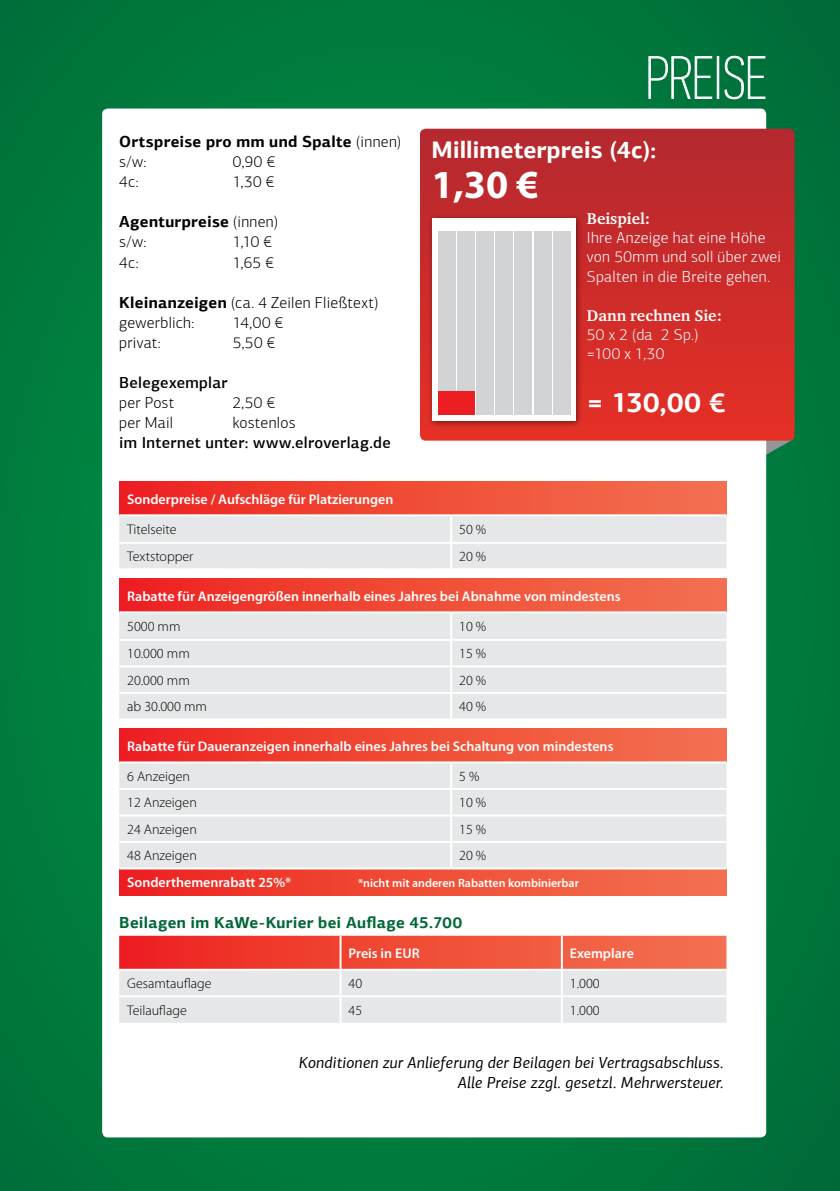
<style>
.page{position:relative;width:840px;height:1191px;background:#fff}
.page>*{position:absolute;margin:0;border:0;box-sizing:border-box;transform-origin:0 0}
.t1{font:60px "PF Din Text Comp Pro X Thin";color:#fff}
.t2{font:700 40px "Myriad Pro";color:#fff}
.t3{font:700 28px "PF Agora Sans Pro";color:#fff}
.t4{font:700 24px "PF Agora Sans Pro";color:#fff}
.t5{font:300 16px/20px "PF Agora Sans Pro";letter-spacing:.015em;color:#000}
.t6{font:italic 16px/20px "PF Agora Sans Pro";letter-spacing:.01em;color:#000;text-align:right}
.t7{font:300 16px/19.2px "PF Agora Sans Pro";letter-spacing:.015em;color:#fff}
.t8{font:700 16px/20px "PF Agora Sans Pro";letter-spacing:.02em;color:#000}
.t9{font:500 16px "PF Agora Sans Pro";letter-spacing:.02em;color:#000}
.t10{font:700 16px "PF Agora Sans Pro";letter-spacing:.015em;color:#006737}
.t11{font:16px "Charter ITC Bold OS";color:#fff}
.t12{font:600 14px "Myriad Pro";color:#fff}
.t13{font:300 14px "Myriad Pro";color:#000}
.t14{font:600 12px "Myriad Pro";color:#fff}
.s1{font-weight:300}
.s2{font-weight:700}
</style>
<div class="page">
<div style="left:0;top:0;width:839px;height:1191px;background:#00793d"></div>
<svg style="left:648px;top:56px;width:64px;height:43px"></svg>
<svg style="left:724px;top:55px;width:41px;height:45px"></svg>
<svg style="left:765px;top:440px;width:27px;height:16px"></svg>
<div style="left:102px;top:109px;width:663px;height:1028px;background:#fff;border-radius:6px"></div>
<div style="left:119px;top:481px;width:607px;height:34px;background:linear-gradient(to right,#ed2320,#f37450)"></div>
<div style="left:119px;top:516px;width:607px;height:52px;background:#e6e7e8"></div>
<hr style="left:119px;top:514px;width:332px;height:2px;background:#fff">
<hr style="left:451px;top:514px;width:275px;height:2px;background:#fff">
<hr style="left:450px;top:516px;width:2px;height:26px;background:#fff">
<hr style="left:119px;top:542px;width:332px;height:2px;background:#fff">
<hr style="left:451px;top:542px;width:275px;height:2px;background:#fff">
<hr style="left:450px;top:544px;width:2px;height:24px;background:#fff">
<div style="left:119px;top:578px;width:607px;height:34px;background:linear-gradient(to right,#ed2320,#f37450)"></div>
<div style="left:119px;top:613px;width:607px;height:105px;background:#e6e7e8"></div>
<hr style="left:119px;top:611px;width:332px;height:2px;background:#fff">
<hr style="left:451px;top:611px;width:275px;height:2px;background:#fff">
<hr style="left:450px;top:613px;width:2px;height:26px;background:#fff">
<hr style="left:119px;top:639px;width:332px;height:2px;background:#fff">
<hr style="left:451px;top:639px;width:275px;height:2px;background:#fff">
<hr style="left:450px;top:641px;width:2px;height:24px;background:#fff">
<hr style="left:119px;top:665px;width:332px;height:2px;background:#fff">
<hr style="left:451px;top:665px;width:275px;height:2px;background:#fff">
<hr style="left:450px;top:667px;width:2px;height:25px;background:#fff">
<hr style="left:119px;top:692px;width:332px;height:2px;background:#fff">
<hr style="left:451px;top:692px;width:275px;height:2px;background:#fff">
<hr style="left:450px;top:694px;width:2px;height:24px;background:#fff">
<div style="left:119px;top:728px;width:607px;height:34px;background:linear-gradient(to right,#ed2320,#f37450)"></div>
<div style="left:119px;top:763px;width:607px;height:104px;background:#e6e7e8"></div>
<div style="left:119px;top:868px;width:607px;height:27px;background:linear-gradient(to right,#ed2320,#f37450)"></div>
<hr style="left:119px;top:761px;width:332px;height:2px;background:#fff">
<hr style="left:451px;top:761px;width:275px;height:2px;background:#fff">
<hr style="left:450px;top:763px;width:2px;height:25px;background:#fff">
<hr style="left:119px;top:788px;width:332px;height:2px;background:#fff">
<hr style="left:451px;top:788px;width:275px;height:2px;background:#fff">
<hr style="left:450px;top:790px;width:2px;height:24px;background:#fff">
<hr style="left:119px;top:814px;width:332px;height:2px;background:#fff">
<hr style="left:451px;top:814px;width:275px;height:2px;background:#fff">
<hr style="left:450px;top:816px;width:2px;height:25px;background:#fff">
<hr style="left:119px;top:841px;width:332px;height:2px;background:#fff">
<hr style="left:451px;top:841px;width:275px;height:2px;background:#fff">
<hr style="left:450px;top:843px;width:2px;height:24px;background:#fff">
<hr style="left:119px;top:867px;width:332px;height:2px;background:#fff">
<hr style="left:451px;top:867px;width:275px;height:2px;background:#fff">
<svg style="left:119px;top:935px;width:607px;height:87px"></svg>
<hr style="left:339px;top:935px;width:2px;height:33px;background:#fff">
<hr style="left:560px;top:935px;width:2px;height:33px;background:#fff">
<hr style="left:119px;top:968px;width:221px;height:2px;background:#fff">
<hr style="left:340px;top:968px;width:221px;height:2px;background:#fff">
<hr style="left:339px;top:970px;width:2px;height:25px;background:#fff">
<hr style="left:561px;top:968px;width:165px;height:2px;background:#fff">
<hr style="left:560px;top:970px;width:2px;height:25px;background:#fff">
<hr style="left:119px;top:995px;width:221px;height:2px;background:#fff">
<hr style="left:340px;top:995px;width:221px;height:2px;background:#fff">
<hr style="left:339px;top:997px;width:2px;height:25px;background:#fff">
<hr style="left:561px;top:995px;width:165px;height:2px;background:#fff">
<hr style="left:560px;top:997px;width:2px;height:25px;background:#fff">
<svg style="left:420px;top:129px;width:374px;height:311px"></svg>
<div style="left:427px;top:214px;width:155px;height:214px;background:#000;opacity:.5"></div>
<svg style="left:432px;top:218px;width:143px;height:203px"></svg>
<div style="left:438px;top:232px;width:17px;height:183px;background:#d1d3d4"></div>
<div style="left:476px;top:232px;width:17px;height:183px;background:#d1d3d4"></div>
<div style="left:514px;top:232px;width:18px;height:183px;background:#d1d3d4"></div>
<div style="left:457px;top:232px;width:17px;height:183px;background:#d1d3d4"></div>
<div style="left:495px;top:232px;width:18px;height:183px;background:#d1d3d4"></div>
<div style="left:533px;top:232px;width:18px;height:183px;background:#d1d3d4"></div>
<div style="left:552px;top:232px;width:18px;height:183px;background:#d1d3d4"></div>
<div style="left:438px;top:391px;width:36px;height:24px;background:#ed1d24"></div>
<p class="t8" style="left:119px;top:132px;width:283px">Ortspreise pro mm und Spalte <span class="s1">(innen) s/w:</span></p>
<p class="t5" style="left:232px;top:152px;width:44px">0,90 €</p>
<p class="t5" style="left:119px;top:172px;width:21px">4c:</p>
<p class="t5" style="left:232px;top:172px;width:43px">1,30 €</p>
<p class="t8" style="left:119px;top:212px;width:160px">Agenturpreise <span class="s1">(innen) s/w:</span></p>
<p class="t5" style="left:232px;top:232px;width:41px">1,10 €</p>
<p class="t5" style="left:119px;top:252px;width:21px">4c:</p>
<p class="t5" style="left:232px;top:252px;width:43px">1,65 €</p>
<p class="t5" style="left:119px;top:292px;width:261px"><span class="s2">Kleinanzeigen</span> (ca. 4 Zeilen Fließtext) gewerblich:</p>
<p class="t5" style="left:232px;top:312px;width:52px">14,00 €</p>
<p class="t5" style="left:119px;top:332px;width:43px">privat:</p>
<p class="t5" style="left:232px;top:332px;width:44px">5,50 €</p>
<p class="t9" style="left:119px;top:372px;width:110px">Belegexemplar</p>
<p class="t5" style="left:119px;top:392px;width:56px">per Post</p>
<p class="t5" style="left:232px;top:392px;width:44px">2,50 €</p>
<p class="t5" style="left:119px;top:412px;width:55px">per Mail</p>
<p class="t5" style="left:232px;top:412px;width:64px">kostenlos</p>
<p class="t9" style="left:119px;top:432px;width:273px">im Internet unter: www.elroverlag.de</p>
<h1 class="t1" style="left:645px;top:44px;width:122px">PREISE</h1>
<h3 class="t4" style="left:431px;top:135px;width:226px">Millimeterpreis (4c):</h3>
<h2 class="t2" style="left:431px;top:158px;width:109px">1,30 €</h2>
<p class="t11" style="left:586px;top:209px;width:65px">Beispiel:</p>
<p class="t7" style="left:586px;top:228px;width:196px">Ihre Anzeige hat eine Höhe von 50mm und soll über zwei<br>Spalten in die Breite gehen.</p>
<p class="t11" style="left:586px;top:305px;width:137px">Dann rechnen Sie:</p>
<p class="t7" style="left:586px;top:325px;width:113px">50 x 2 (da 2 Sp.) =100 x 1,30</p>
<h3 class="t3" style="left:586px;top:385px;width:140px">= 130,00 €</h3>
<p class="t12" style="left:127px;top:491px;width:268px">Sonderpreise / Aufschläge für Platzierungen</p>
<p class="t13" style="left:127px;top:522px;width:51px">Titelseite</p>
<p class="t13" style="left:459px;top:522px;width:29px">50 %</p>
<p class="t13" style="left:127px;top:549px;width:68px">Textstopper</p>
<p class="t13" style="left:459px;top:549px;width:29px">20 %</p>
<p class="t12" style="left:127px;top:588px;width:494px">Rabatte für Anzeigengrößen innerhalb eines Jahres bei Abnahme von mindestens</p>
<p class="t13" style="left:127px;top:619px;width:55px">5000 mm</p>
<p class="t13" style="left:459px;top:619px;width:29px">10 %</p>
<p class="t13" style="left:127px;top:646px;width:64px">10.000 mm</p>
<p class="t13" style="left:459px;top:646px;width:29px">15 %</p>
<p class="t13" style="left:127px;top:672px;width:64px">20.000 mm</p>
<p class="t13" style="left:459px;top:672px;width:29px">20 %</p>
<p class="t13" style="left:127px;top:699px;width:81px">ab 30.000 mm</p>
<p class="t13" style="left:459px;top:699px;width:29px">40 %</p>
<p class="t12" style="left:127px;top:738px;width:487px">Rabatte für Daueranzeigen innerhalb eines Jahres bei Schaltung von mindestens</p>
<p class="t13" style="left:127px;top:768px;width:64px">6 Anzeigen</p>
<p class="t13" style="left:459px;top:768px;width:22px">5 %</p>
<p class="t13" style="left:127px;top:795px;width:71px">12 Anzeigen</p>
<p class="t13" style="left:459px;top:795px;width:29px">10 %</p>
<p class="t13" style="left:127px;top:821px;width:71px">24 Anzeigen</p>
<p class="t13" style="left:459px;top:821px;width:29px">15 %</p>
<p class="t13" style="left:127px;top:848px;width:71px">48 Anzeigen</p>
<p class="t13" style="left:459px;top:848px;width:29px">20 %</p>
<p class="t12" style="left:127px;top:874px;width:165px">Sonderthemenrabatt 25%*</p>
<p class="t14" style="left:358px;top:876px;width:222px">*nicht mit anderen Rabatten kombinierbar</p>
<p class="t10" style="left:119px;top:912px;width:344px">Beilagen im KaWe-Kurier bei Auflage 45.700</p>
<p class="t12" style="left:348px;top:945px;width:73px">Preis in EUR</p>
<p class="t12" style="left:569px;top:945px;width:65px">Exemplare</p>
<p class="t13" style="left:127px;top:976px;width:86px">Gesamtauflage</p>
<p class="t13" style="left:348px;top:976px;width:15px">40</p>
<p class="t13" style="left:569px;top:976px;width:31px">1.000</p>
<p class="t13" style="left:127px;top:1002px;width:61px">Teilauflage</p>
<p class="t13" style="left:348px;top:1002px;width:15px">45</p>
<p class="t13" style="left:569px;top:1002px;width:31px">1.000</p>
<p class="t6" style="left:299px;top:1052px;width:426px">Konditionen zur Anlieferung der Beilagen bei Vertragsabschluss.<br>Alle Preise zzgl. gesetzl. Mehrwersteuer.</p>
</div>
